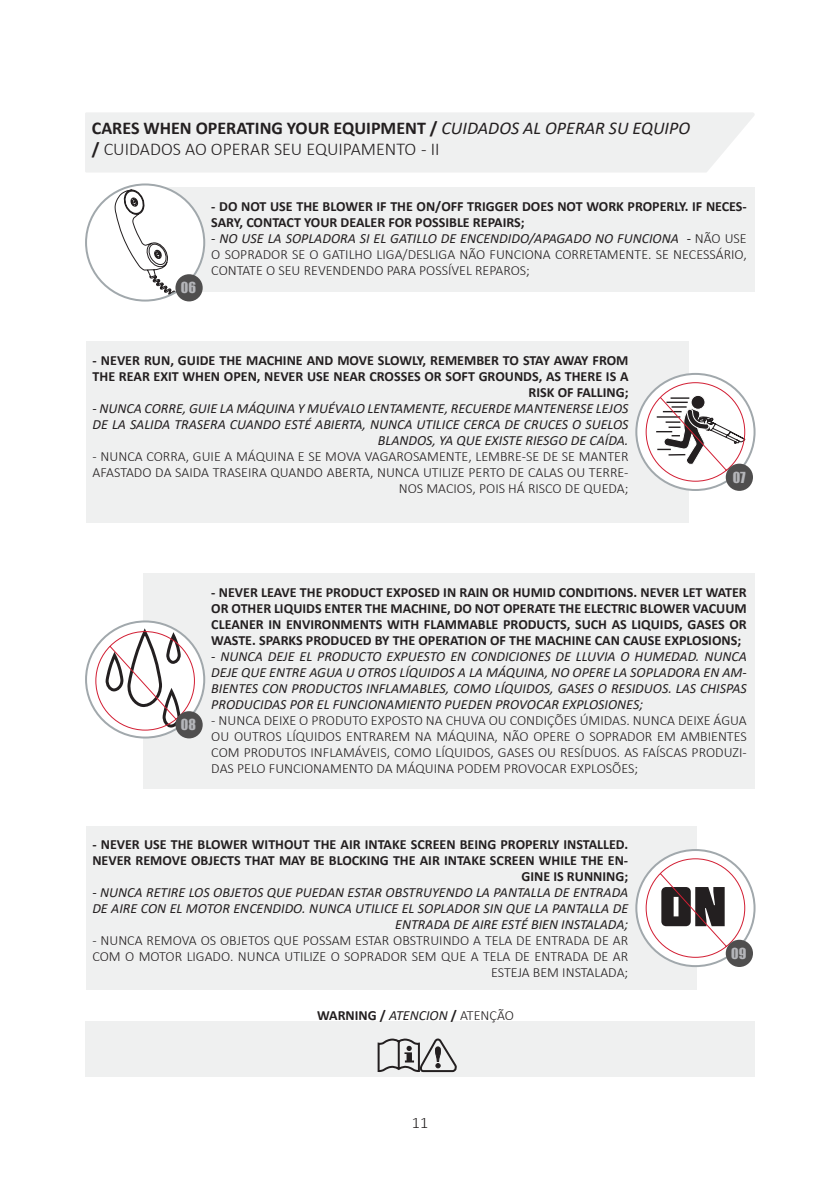
<style>
.page{position:relative;width:840px;height:1191px;background:#fff}
.page>*{position:absolute;margin:0;border:0;box-sizing:border-box;transform-origin:0 0}
.t1{font:56px "Molot";color:#231f20}
.Subtitulo{font:700 18px/21.6px "Calibri";color:#231f20}
.t2{font:300 16px "Calibri";color:#231f20}
.t3{font:300 14px/16px "Calibri";color:#231f20;text-align:justify}
.t4{font:700 14px/16px "Calibri";color:#231f20;text-align:right}
.t5{font:italic 14px/16px "Calibri";color:#231f20;text-align:right}
.t6{font:14px "Impact";color:#b4b5b9}
.s1{font-weight:400;font-style:italic}
.s2{font-weight:300}
</style>
<div class="page">
<div style="left:143px;top:187px;width:611px;height:105px;background:#eff0f0"></div>
<div style="left:143px;top:573px;width:611px;height:215px;background:#eff0f0"></div>
<div style="left:86px;top:184px;width:118px;height:116px;background:#fff;border-radius:50%"></div>
<svg style="left:115px;top:188px;width:60px;height:108px"></svg>
<div style="left:85px;top:183px;width:120px;height:118px;border:2px solid #a1a8ac;border-radius:50%"></div>
<svg style="left:86px;top:621px;width:118px;height:116px"></svg>
<svg style="left:95px;top:625px;width:100px;height:106px"></svg>
<div style="left:85px;top:620px;width:120px;height:118px;border:2px solid #a1a8ac;border-radius:50%"></div>
<div style="left:175px;top:274px;width:27px;height:27px;background:#4f4e4e;border-radius:50%"></div>
<div style="left:175px;top:711px;width:27px;height:27px;background:#4f4e4e;border-radius:50%"></div>
<div style="left:85px;top:113px;width:670px;height:59px;background:#eff0f0"></div>
<div style="left:85px;top:1020px;width:669px;height:56px;background:#eff0f0"></div>
<svg style="left:376px;top:1038px;width:82px;height:39px"></svg>
<div style="left:86px;top:826px;width:610px;height:163px;background:#eff0f0"></div>
<div style="left:86px;top:341px;width:602px;height:181px;background:#eff0f0"></div>
<svg style="left:636px;top:374px;width:118px;height:116px"></svg>
<svg style="left:644px;top:382px;width:101px;height:100px"></svg>
<div style="left:635px;top:373px;width:120px;height:118px;border:2px solid #a1a8ac;border-radius:50%"></div>
<svg style="left:636px;top:850px;width:118px;height:116px"></svg>
<svg style="left:644px;top:857px;width:101px;height:101px"></svg>
<div style="left:635px;top:849px;width:120px;height:118px;border:2px solid #a1a8ac;border-radius:50%"></div>
<div style="left:725px;top:463px;width:27px;height:28px;background:#4f4e4e;border-radius:50%"></div>
<div style="left:725px;top:939px;width:27px;height:28px;background:#4f4e4e;border-radius:50%"></div>
<p class="Subtitulo" style="left:92px;top:117px;width:599px">CARES WHEN OPERATING YOUR EQUIPMENT / <span class="s1">CUIDADOS AL OPERAR SU EQUIPO </span>/ <span class="s2">CUIDADOS AO OPERAR SEU EQUIPAMENTO - II</span></p>
<p class="t6" style="left:181px;top:276px;width:17px">06</p>
<p class="t4" style="left:211px;top:198px;width:536px;text-align:left">- DO NOT USE THE BLOWER IF THE ON/OFF TRIGGER DOES NOT WORK PROPERLY. IF NECES-<br>SARY, CONTACT YOUR DEALER FOR POSSIBLE REPAIRS;</p>
<p class="t3" style="left:211px;top:230px;width:536px"><span class="s1">- NO USE LA SOPLADORA SI EL GATILLO DE ENCENDIDO/APAGADO NO FUNCIONA -</span> NÃO USE O SOPRADOR SE O GATILHO LIGA/DESLIGA NÃO FUNCIONA CORRETAMENTE. SE NECESSÁRIO, CONTATE O SEU REVENDENDO PARA POSSÍVEL REPAROS;</p>
<p class="t4" style="left:93px;top:352px;width:537px">- NEVER RUN, GUIDE THE MACHINE AND MOVE SLOWLY, REMEMBER TO STAY AWAY FROM<br>THE REAR EXIT WHEN OPEN, NEVER USE NEAR CROSSES OR SOFT GROUNDS, AS THERE IS A<br>RISK OF FALLING;</p>
<p class="t5" style="left:93px;top:399px;width:537px">- NUNCA CORRE, GUIE LA MÁQUINA Y MUÉVALO LENTAMENTE, RECUERDE MANTENERSE LEJOS<br>DE LA SALIDA TRASERA CUANDO ESTÉ ABIERTA, NUNCA UTILICE CERCA DE CRUCES O SUELOS<br>BLANDOS, YA QUE EXISTE RIESGO DE CAÍDA.</p>
<p class="t3" style="left:93px;top:448px;width:537px;text-align:right">- NUNCA CORRA, GUIE A MÁQUINA E SE MOVA VAGAROSAMENTE, LEMBRE-SE DE SE MANTER<br>AFASTADO DA SAIDA TRASEIRA QUANDO ABERTA, NUNCA UTILIZE PERTO DE CALAS OU TERRE-<br>NOS MACIOS, POIS HÁ RISCO DE QUEDA;</p>
<p class="t6" style="left:732px;top:466px;width:14px">07</p>
<p class="t6" style="left:181px;top:714px;width:16px">08</p>
<p class="t4" style="left:211px;top:584px;width:536px;text-align:justify">- NEVER LEAVE THE PRODUCT EXPOSED IN RAIN OR HUMID CONDITIONS. NEVER LET WATER OR OTHER LIQUIDS ENTER THE MACHINE, DO NOT OPERATE THE ELECTRIC BLOWER VACUUM CLEANER IN ENVIRONMENTS WITH FLAMMABLE PRODUCTS, SUCH AS LIQUIDS, GASES OR WASTE. SPARKS PRODUCED BY THE OPERATION OF THE MACHINE CAN CAUSE EXPLOSIONS;</p>
<p class="t5" style="left:211px;top:648px;width:536px;text-align:justify">- NUNCA DEJE EL PRODUCTO EXPUESTO EN CONDICIONES DE LLUVIA O HUMEDAD. NUNCA DEJE QUE ENTRE AGUA U OTROS LÍQUIDOS A LA MÁQUINA, NO OPERE LA SOPLADORA EN AM-BIENTES CON PRODUCTOS INFLAMABLES, COMO LÍQUIDOS, GASES O RESIDUOS. LAS CHISPAS PRODUCIDAS POR EL FUNCIONAMIENTO PUEDEN PROVOCAR EXPLOSIONES;</p>
<p class="t3" style="left:211px;top:712px;width:536px">- NUNCA DEIXE O PRODUTO EXPOSTO NA CHUVA OU CONDIÇÕES ÚMIDAS. NUNCA DEIXE ÁGUA OU OUTROS LÍQUIDOS ENTRAREM NA MÁQUINA, NÃO OPERE O SOPRADOR EM AMBIENTES COM PRODUTOS INFLAMÁVEIS, COMO LÍQUIDOS, GASES OU RESÍDUOS. AS FAÍSCAS PRODUZI-DAS PELO FUNCIONAMENTO DA MÁQUINA PODEM PROVOCAR EXPLOSÕES;</p>
<p class="t4" style="left:92px;top:836px;width:537px">- NEVER USE THE BLOWER WITHOUT THE AIR INTAKE SCREEN BEING PROPERLY INSTALLED.<br>NEVER REMOVE OBJECTS THAT MAY BE BLOCKING THE AIR INTAKE SCREEN WHILE THE EN-<br>GINE IS RUNNING;</p>
<p class="t5" style="left:92px;top:883px;width:537px">- NUNCA RETIRE LOS OBJETOS QUE PUEDAN ESTAR OBSTRUYENDO LA PANTALLA DE ENTRADA<br>DE AIRE CON EL MOTOR ENCENDIDO. NUNCA UTILICE EL SOPLADOR SIN QUE LA PANTALLA DE<br>ENTRADA DE AIRE ESTÉ BIEN INSTALADA;</p>
<p class="t3" style="left:92px;top:932px;width:537px;text-align:right">- NUNCA REMOVA OS OBJETOS QUE POSSAM ESTAR OBSTRUINDO A TELA DE ENTRADA DE AR<br>COM O MOTOR LIGADO. NUNCA UTILIZE O SOPRADOR SEM QUE A TELA DE ENTRADA DE AR<br>ESTEJA BEM INSTALADA;</p>
<p class="t4" style="left:317px;top:1007px;width:198px">WARNING / <span class="s1">ATENCION</span> / <span class="s2">ATENÇÃO</span></p>
<p class="t1" style="left:658px;top:873px;width:69px">On</p>
<p class="t6" style="left:730px;top:942px;width:17px">09</p>
<p class="t2" style="left:411px;top:1112px;width:18px">11</p>
</div>
